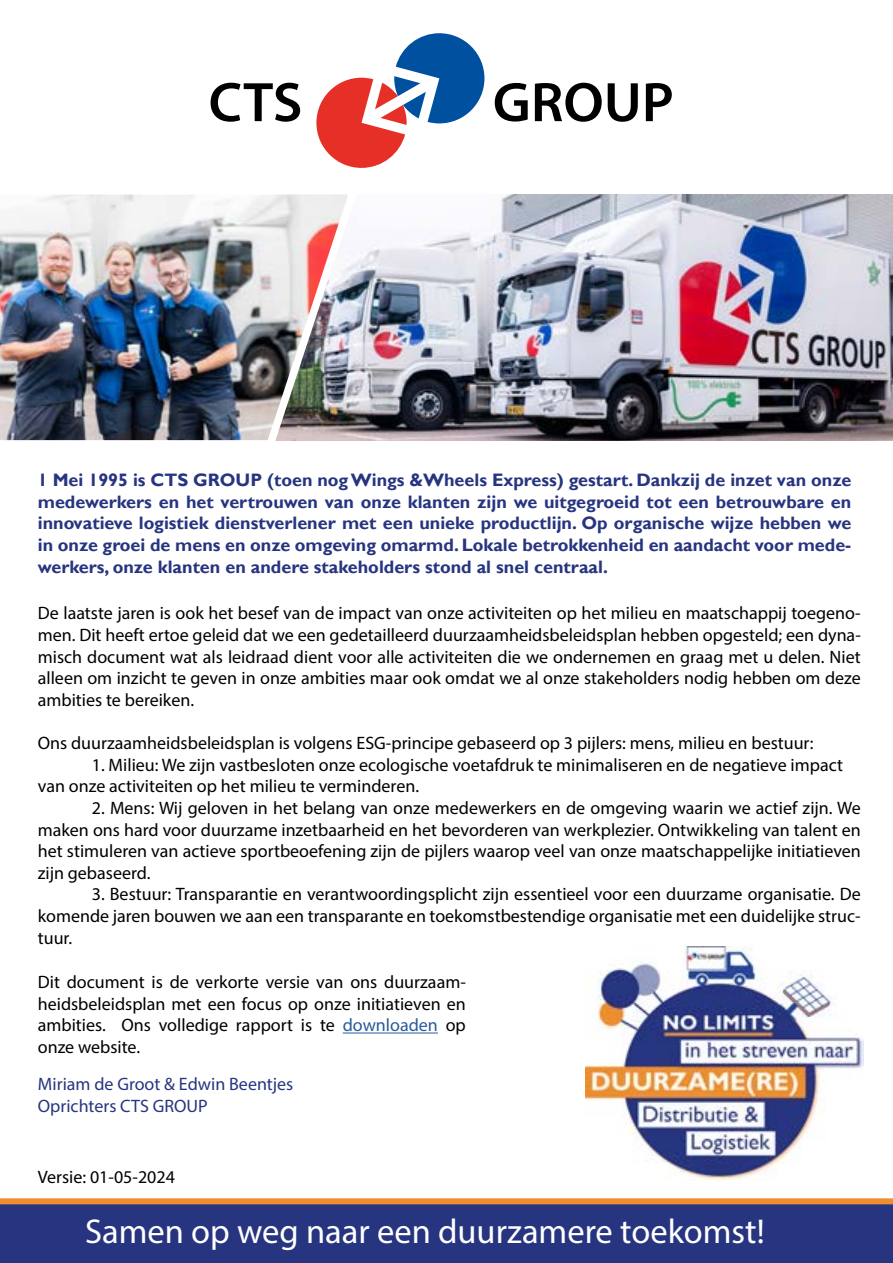
<style>
.page{position:relative;width:893px;height:1263px;background:#fff}
.page>*{position:absolute;margin:0;border:0;box-sizing:border-box;transform-origin:0 0}
.t1{font:34.5px "Myriad Pro";color:#fff}
.t2{font:18px/21.6px "Myriad Pro";color:#000;text-align:justify}
.t3{font:700 18px/21.6px "Gill Sans";color:#273580;text-align:justify}
.t4{font:18px/21.6px "Myriad Pro";color:#273580}
.s1{color:#275b9b}
</style>
<div class="page">
<svg style="left:316px;top:33px;width:168px;height:135px"></svg>
<svg style="left:211px;top:83px;width:89px;height:39px"></svg>
<svg style="left:495px;top:83px;width:33px;height:39px"></svg>
<svg style="left:535px;top:83px;width:67px;height:39px"></svg>
<svg style="left:608px;top:83px;width:30px;height:39px"></svg>
<svg style="left:646px;top:83px;width:26px;height:38px"></svg>
<img style="left:363px;top:195px;width:530px;height:245px">
<img style="left:0;top:195px;width:255px;height:245px">
<img style="left:255px;top:194px;width:108px;height:247px">
<div style="left:0;top:1202px;width:893px;height:61px;background:#273580"></div>
<div style="left:0;top:1198px;width:893px;height:6px;background:#ef8e2c"></div>
<img style="left:585px;top:947px;width:279px;height:233px">
<hr style="left:343px;top:1032px;width:95px;height:1px;background:#275b9b">
<p class="t3" style="left:38px;top:470px;width:815px">1 Mei 1995 is CTS GROUP (toen nog Wings &amp;Wheels Express) gestart. Dankzij de inzet van onze medewerkers en het vertrouwen van onze klanten zijn we uitgegroeid tot een betrouwbare en innovatieve logistiek dienstverlener met een unieke productlijn. Op organische wijze hebben we in onze groei de mens en onze omgeving omarmd. Lokale betrokkenheid en aandacht voor mede&shy;werkers, onze klanten en andere stakeholders stond al snel centraal.</p>
<p class="t2" style="left:38px;top:602px;width:824px">De laatste jaren is ook het besef van de impact van onze activiteiten op het milieu en maatschappij toegeno&shy;men. Dit heeft ertoe geleid dat we een gedetailleerd duurzaamheidsbeleidsplan hebben opgesteld; een dyna&shy;misch document wat als leidraad dient voor alle activiteiten die we ondernemen en graag met u delen. Niet alleen om inzicht te geven in onze ambities maar ook omdat we al onze stakeholders nodig hebben om deze ambities te bereiken.</p>
<p class="t2" style="left:38px;top:732px;width:777px">Ons duurzaamheidsbeleidsplan is volgens ESG-principe gebaseerd op 3 pijlers: mens, milieu en bestuur:</p>
<p class="t2" style="left:38px;top:753px;width:807px;text-indent:54px">1. Milieu: We zijn vastbesloten onze ecologische voetafdruk te minimaliseren en de negatieve impact van onze activiteiten op het milieu te verminderen.</p>
<p class="t2" style="left:38px;top:797px;width:825px;text-indent:54px">2. Mens: Wij geloven in het belang van onze medewerkers en de omgeving waarin we actief zijn. We maken ons hard voor duurzame inzetbaarheid en het bevorderen van werkplezier. Ontwikkeling van talent en het stimuleren van actieve sportbeoefening zijn de pijlers waarop veel van onze maatschappelijke initiatieven zijn gebaseerd.</p>
<p class="t2" style="left:38px;top:883px;width:824px;text-indent:54px">3. Bestuur: Transparantie en verantwoordingsplicht zijn essentieel voor een duurzame organisatie. De komende jaren bouwen we aan een transparante en toekomstbestendige organisatie met een duidelijke struc&shy;tuur.</p>
<p class="t2" style="left:38px;top:971px;width:430px">Dit document is de verkorte versie van ons duurzaam&shy;heidsbeleidsplan met een focus op onze initiatieven en ambities. Ons volledige rapport is te <span class="s1">downloaden</span> op onze website.</p>
<p class="t4" style="left:38px;top:1073px;width:257px">Miriam de Groot &amp; Edwin Beentjes<br>Oprichters CTS GROUP</p>
<p class="t2" style="left:38px;top:1166px;width:139px">Versie: 01-05-2024</p>
<h1 class="t1" style="left:85px;top:1210px;width:681px">Samen op weg naar een duurzamere toekomst!</h1>
</div>
